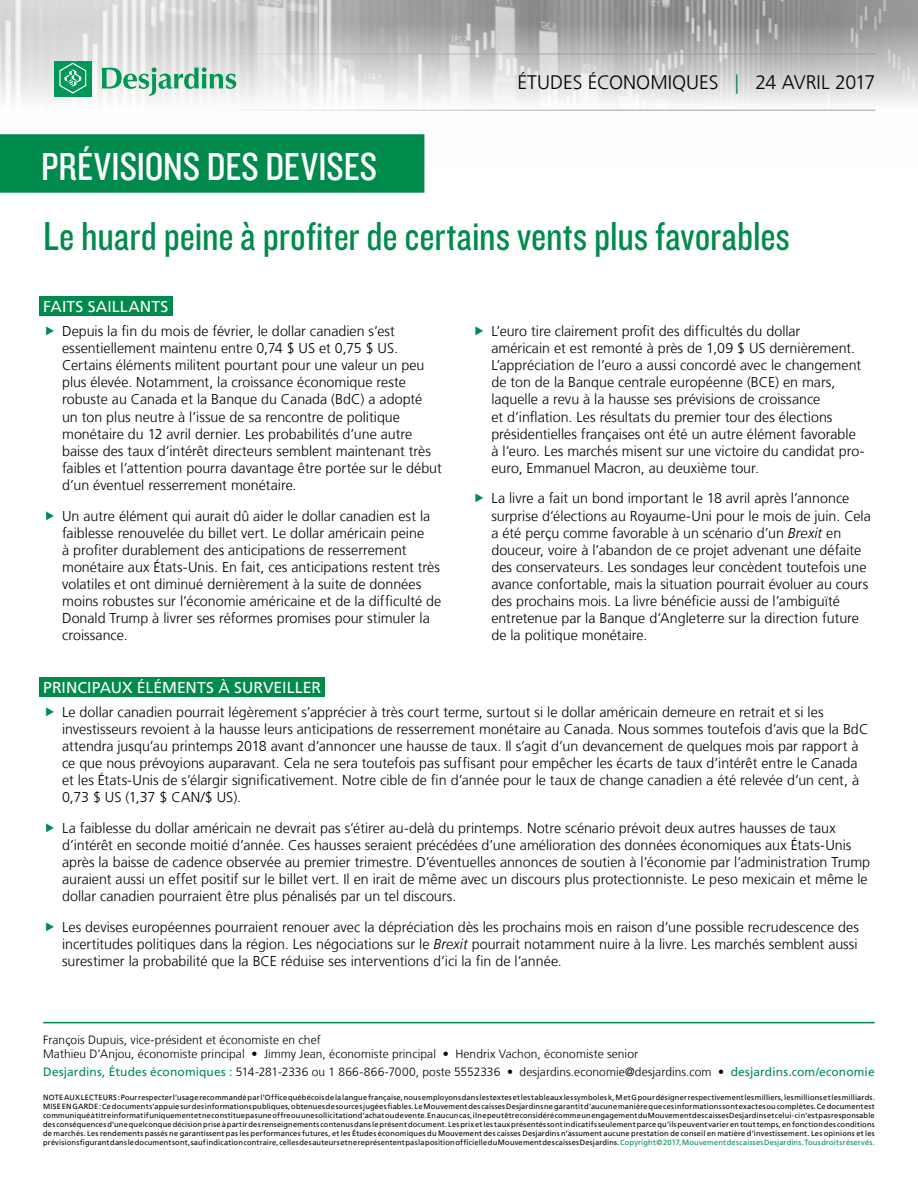
<style>
.page{position:relative;width:918px;height:1188px;background:#fff}
.page>*{position:absolute;margin:0;border:0;box-sizing:border-box;transform-origin:0 0}
.t1{font:42px "Knockout 29 Junior Ltweight";letter-spacing:-.005em;color:#008b4d}
.t2{font:40.5px "Knockout 29 Junior Ltweight";color:#fff}
.t3{font:300 19.5px "Frutiger LT";color:#000}
.t4{font:15.75px "Frutiger LT";letter-spacing:.005em;color:#fff}
.t5{font:300 14.25px/17.1px "Frutiger LT";color:#000}
.t6{font:300 12px/14.4px "Frutiger LT";letter-spacing:.005em;color:#000}
.t7{font:7.5px/9px "Frutiger LT";letter-spacing:.025em;color:#000;text-align:justify}
.s1{color:#008b4d}
.s2{font-style:italic}
.s3{font-weight:400;color:#008b4d}
</style>
<div class="page">
<img style="left:0;top:0;width:918px;height:164px">
<hr style="left:43px;top:54px;width:832px;height:1px;background:#9d9d9c">
<hr style="left:43px;top:110px;width:832px;height:1px;background:#9d9d9c">
<div style="left:54px;top:61px;width:38px;height:36px;background:#009757"></div>
<svg style="left:59px;top:63px;width:27px;height:31px"></svg>
<svg style="left:102px;top:67px;width:134px;height:29px"></svg>
<div style="left:0;top:135px;width:424px;height:57px;background:#008b4d"></div>
<div style="left:0;top:134px;width:424px;height:59px;border:2px solid #008b4d"></div>
<hr style="left:43px;top:1022px;width:832px;height:1px;background:#008b4d">
<div style="left:39px;top:296px;width:133px;height:20px;background:#008b4d"></div>
<div style="left:39px;top:677px;width:286px;height:20px;background:#008b4d"></div>
<h2 class="t2" style="left:41px;top:140px;width:338px">PRÉVISIONS DES DEVISES</h2>
<h3 class="t3" style="left:517px;top:72px;width:359px">ÉTUDES ÉCONOMIQUES <span class="s1">|</span> 24 AVRIL 2017</h3>
<h1 class="t1" style="left:43px;top:209px;width:748px">Le huard peine à profiter de certains vents plus favorables</h1>
<p class="t4" style="left:43px;top:297px;width:127px">FAITS SAILLANTS</p>
<p class="t5" style="left:62px;top:323px;width:381px">Depuis la fin du mois de février, le dollar canadien s’est essentiellement maintenu entre 0,74 $ US et 0,75 $ US.<br>Certains éléments militent pourtant pour une valeur un peu plus élevée. Notamment, la croissance économique reste robuste au Canada et la Banque du Canada (BdC) a adopté<br>un ton plus neutre à l’issue de sa rencontre de politique monétaire du 12 avril dernier. Les probabilités d’une autre baisse des taux d’intérêt directeurs semblent maintenant très faibles et l’attention pourra davantage être portée sur le début d’un éventuel resserrement monétaire.</p>
<p class="t5" style="left:62px;top:507px;width:381px">Un autre élément qui aurait dû aider le dollar canadien est la faiblesse renouvelée du billet vert. Le dollar américain peine<br>à profiter durablement des anticipations de resserrement monétaire aux États‑Unis. En fait, ces anticipations restent très volatiles et ont diminué dernièrement à la suite de données moins robustes sur l’économie américaine et de la difficulté de Donald Trump à livrer ses réformes promises pour stimuler la croissance.</p>
<p class="t5" style="left:491px;top:323px;width:375px">L’euro tire clairement profit des difficultés du dollar<br>américain et est remonté à près de 1,09 $ US dernièrement.<br>L’appréciation de l’euro a aussi concordé avec le changement de ton de la Banque centrale européenne (BCE) en mars, laquelle a revu à la hausse ses prévisions de croissance<br>et d’inflation. Les résultats du premier tour des élections présidentielles françaises ont été un autre élément favorable à l’euro. Les marchés misent sur une victoire du candidat pro&shy;euro, Emmanuel Macron, au deuxième tour.</p>
<p class="t5" style="left:491px;top:490px;width:381px">La livre a fait un bond important le 18 avril après l’annonce surprise d’élections au Royaume‑Uni pour le mois de juin. Cela a été perçu comme favorable à un scénario d’un <span class="s2">Brexit</span> en douceur, voire à l’abandon de ce projet advenant une défaite des conservateurs. Les sondages leur concèdent toutefois une avance confortable, mais la situation pourrait évoluer au cours des prochains mois. La livre bénéficie aussi de l’ambiguïté entretenue par la Banque d’Angleterre sur la direction future de la politique monétaire.</p>
<p class="t4" style="left:43px;top:678px;width:279px">PRINCIPAUX ÉLÉMENTS À SURVEILLER</p>
<p class="t5" style="left:62px;top:704px;width:808px">Le dollar canadien pourrait légèrement s’apprécier à très court terme, surtout si le dollar américain demeure en retrait et si les investisseurs revoient à la hausse leurs anticipations de resserrement monétaire au Canada. Nous sommes toutefois d’avis que la BdC attendra jusqu’au printemps 2018 avant d’annoncer une hausse de taux. Il s’agit d’un devancement de quelques mois par rapport à ce que nous prévoyions auparavant. Cela ne sera toutefois pas suffisant pour empêcher les écarts de taux d’intérêt entre le Canada et les États‑Unis de s’élargir significativement. Notre cible de fin d’année pour le taux de change canadien a été relevée d’un cent, à 0,73 $ US (1,37 $ CAN/$ US).</p>
<p class="t5" style="left:62px;top:820px;width:810px">La faiblesse du dollar américain ne devrait pas s’étirer au-delà du printemps. Notre scénario prévoit deux autres hausses de taux d’intérêt en seconde moitié d’année. Ces hausses seraient précédées d’une amélioration des données économiques aux États‑Unis après la baisse de cadence observée au premier trimestre. D’éventuelles annonces de soutien à l’économie par l’administration Trump auraient aussi un effet positif sur le billet vert. Il en irait de même avec un discours plus protectionniste. Le peso mexicain et même le dollar canadien pourraient être plus pénalisés par un tel discours.</p>
<p class="t5" style="left:62px;top:919px;width:798px;text-align:justify">Les devises européennes pourraient renouer avec la dépréciation dès les prochains mois en raison d’une possible recrudescence des incertitudes politiques dans la région. Les négociations sur le <span class="s2">Brexit</span> pourrait notamment nuire à la livre. Les marchés semblent aussi surestimer la probabilité que la BCE réduise ses interventions d’ici la fin de l’année.</p>
<p class="t6" style="left:43px;top:1032px;width:597px">François Dupuis, vice-président et économiste en chef<br>Mathieu D’Anjou, économiste principal • Jimmy Jean, économiste principal • Hendrix Vachon, économiste senior</p>
<p class="t6" style="left:43px;top:1065px;width:833px"><span class="s3">Desjardins, Études économiques :</span> 514‑281‑2336 ou 1 866‑866‑7000, poste 5552336 • desjardins.economie@desjardins.com • <span class="s3">desjardins.com/economie</span></p>
<p class="t7" style="left:43px;top:1093px;width:833px">NOTE AUX LECTEURS: Pour respecter l’usage recommandé par l’Office québécois de la langue française, nous employons dans les textes et les tableaux les symboles k, M et G pour désigner respectivement les milliers, les millions et les milliards.<br>MISE EN GARDE: Ce document s’appuie sur des informations publiques, obtenues de sources jugées fiables. Le Mouvement des caisses Desjardins ne garantit d’aucune manière que ces informations sont exactes ou complètes. Ce document est communiqué à titre informatif uniquement et ne constitue pas une offre ou une sollicitation d’achat ou de vente. En aucun cas, il ne peut être considéré comme un engagement du Mouvement des caisses Desjardins et celui-ci n’est pas responsable des conséquences d’une quelconque décision prise à partir des renseignements contenus dans le présent document. Les prix et les taux présentés sont indicatifs seulement parce qu’ils peuvent varier en tout temps, en fonction des conditions de marchés. Les rendements passés ne garantissent pas les performances futures, et les Études économiques du Mouvement des caisses Desjardins n’assument aucune prestation de conseil en matière d’investissement. Les opinions et les prévisions figurant dans le document sont, sauf indication contraire, celles des auteurs et ne représentent pas la position officielle du Mouvement des caisses Desjardins. <span class="s1">Copyright©2017, Mouvement des caisses Desjardins. Tous droits réservés.</span></p>
</div>
